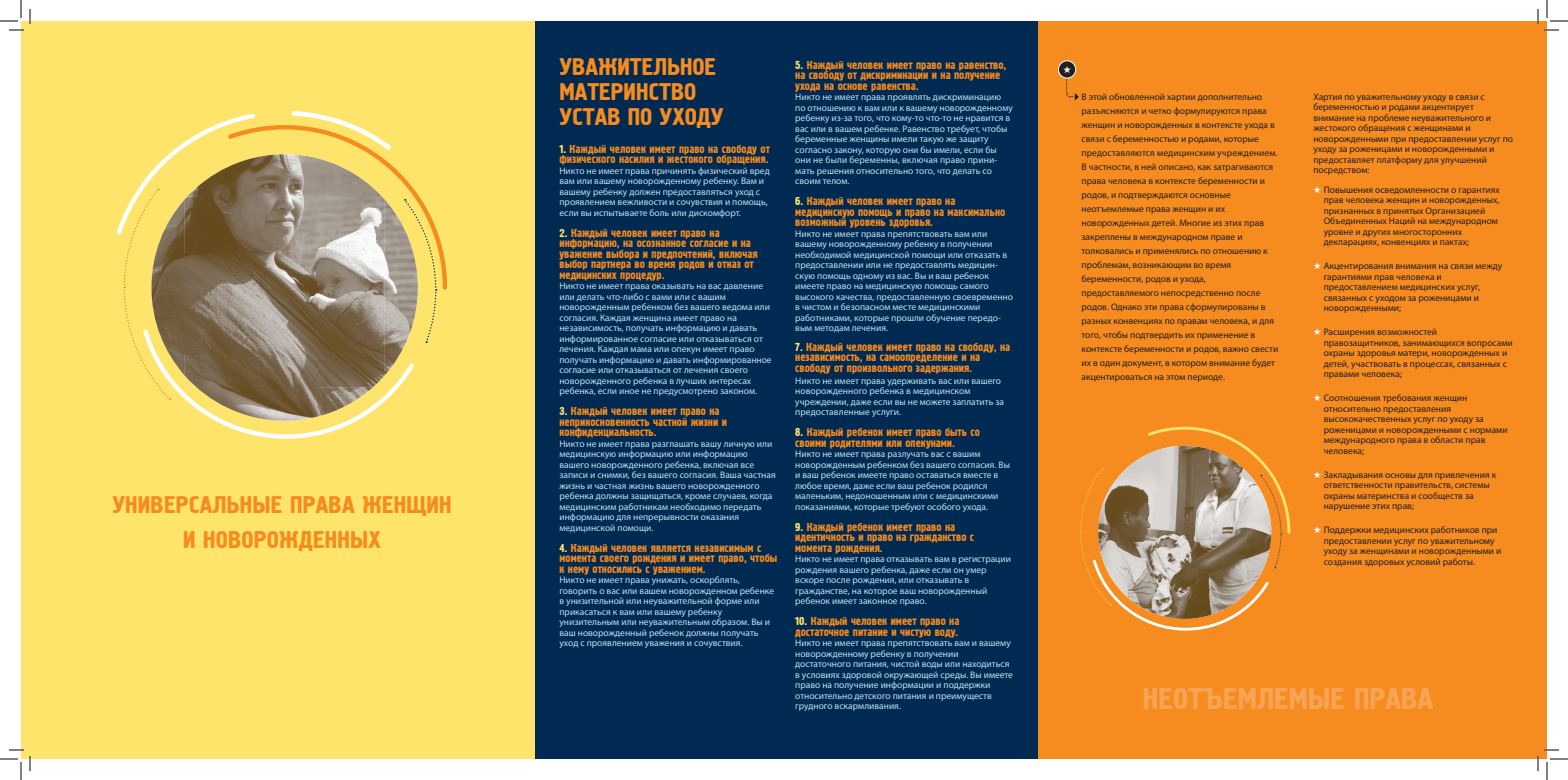
<style>
.page{position:relative;width:1568px;height:780px;background:#fff}
.page>*{position:absolute;margin:0;border:0;box-sizing:border-box;transform-origin:0 0}
.t1{font:30px "Hermes";color:#f9a454}
.t2{font:24px/25px "Hermes";letter-spacing:.01em;color:#f68b1f}
.t3{font:11.5px/10.5px "Hermes";color:#f68b1f}
.t4{font:9.5px/10.5px "Myriad Pro";color:#bce3f6}
.t5{font:9.5px/10.5px "Myriad Pro";color:#231f20}
.s1{color:#ffe46c}
.s2{color:#fff}
</style>
<div class="page">
<div style="left:534px;top:21px;width:504px;height:738px;background:#002a51"></div>
<div style="left:1038px;top:21px;width:509px;height:738px;background:#f68b1f"></div>
<svg style="left:1080px;top:426px;width:211px;height:205px"></svg>
<svg style="left:1058px;top:61px;width:17px;height:17px"></svg>
<div style="left:1058px;top:61px;width:18px;height:17px;border:1px solid #fff;border-radius:50%"></div>
<div style="left:21px;top:21px;width:513px;height:738px;background:#ffe46c"></div>
<svg style="left:117px;top:111px;width:330px;height:328px"></svg>
<svg style="left:1544px;top:29px;width:15px;height:2px"></svg>
<svg style="left:1544px;top:749px;width:15px;height:2px"></svg>
<svg style="left:1537px;top:9px;width:1px;height:15px"></svg>
<svg style="left:1537px;top:756px;width:1px;height:15px"></svg>
<svg style="left:0;top:0;width:31px;height:31px"></svg>
<svg style="left:0;top:749px;width:31px;height:31px"></svg>
<svg style="left:1546px;top:0;width:22px;height:22px"></svg>
<svg style="left:1546px;top:758px;width:22px;height:22px"></svg>
<svg style="left:1063px;top:65px;width:16px;height:36px"></svg>
<h2 class="t2" style="left:112px;top:489px;width:341px;line-height:35px;text-align:center">УНИВЕРСАЛЬНЫЕ ПРАВА ЖЕНЩИН<br>И НОВОРОЖДЕННЫХ</h2>
<h2 class="t2" style="left:559px;top:56px;width:158px">УВАЖИТЕЛЬНОЕ</h2>
<h2 class="t2" style="left:559px;top:81px;width:165px">МАТЕРИНСТВО<br>УСТАВ ПО УХОДУ</h2>
<p class="t3" style="left:559px;top:144px;width:212px"><span class="s1">1.</span> Êаждый человек имеет право на своáоду от ôизического насилия и жестокого оáращения.</p>
<p class="t4" style="left:559px;top:166px;width:212px">Никто не имеет права причинять физический вред вам или вашему новорожденному ребенку. Вам и вашему ребенку должен предоставляться уход с проявлением вежливости и сочувствия и помощь, если вы испытываете боль или дискомфорт.</p>
<p class="t3" style="left:559px;top:228px;width:200px"><span class="s1">2.</span> Êаждый человек имеет право на инôормаöию, на осознанное согласие и на уважение выáора и предпочтений, включая выáор партнера во время родов и отказ от медиöинских проöедур.</p>
<p class="t4" style="left:559px;top:282px;width:214px">Никто не имеет права оказывать на вас давление или делать что-либо с вами или с вашим новорожденным ребенком без вашего ведома или согласия. Каждая женщина имеет право на независимость, получать информацию и давать информированное согласие или отказываться от лечения. Каждая мама или опекун имеет право получать информацию и давать информированное согласие или отказываться от лечения своего новорожденного ребенка в лучших интересах ребенка, если иное не предусмотрено законом.</p>
<p class="t3" style="left:559px;top:407px;width:169px"><span class="s1">3.</span> Êаждый человек имеет право на неприкосновенность частной жизни и конôиденöиальность.</p>
<p class="t4" style="left:559px;top:439px;width:218px">Никто не имеет права разглашать вашу личную или медицинскую информацию или информацию вашего новорожденного ребенка, включая все записи и снимки, без вашего согласия. Ваша частная жизнь и частная жизнь вашего новорожденного ребенка должны защищаться, кроме случаев, когда медицинским работникам необходимо передать информацию для непрерывности оказания медицинской помощи.</p>
<p class="t3" style="left:559px;top:543px;width:219px"><span class="s1">4.</span> Êаждый человек является независимым с момента своего рождения и имеет право, чтоáы к нему относились с уважением.</p>
<p class="t4" style="left:559px;top:576px;width:216px">Никто не имеет права унижать, оскорблять, говорить о вас или вашем новорожденном ребенке в унизительной или неуважительной форме или прикасаться к вам или вашему ребенку унизительным или неуважительным образом. Вы и ваш новорожденный ребенок должны получать уход с проявлением уважения и сочувствия.</p>
<p class="t3" style="left:795px;top:60px;width:213px"><span class="s1">5.</span> Êаждый человек имеет право на равенство, на своáоду от дискриминаöии и на получение ухода на основе равенства.</p>
<p class="t4" style="left:795px;top:93px;width:219px">Никто не имеет права проявлять дискриминацию по отношению к вам или к вашему новорожденному ребенку из-за того, что кому-то что-то не нравится в вас или в вашем ребенке. Равенство требует, чтобы беременные женщины имели такую же защиту согласно закону, которую они бы имели, если бы они не были беременны, включая право прини&shy;мать решения относительно того, что делать со своим телом.</p>
<p class="t3" style="left:795px;top:197px;width:211px"><span class="s1">6.</span> Êаждый человек имеет право на медиöинскую помощь и право на максимально возможный уровень здоровья.</p>
<p class="t4" style="left:795px;top:229px;width:219px">Никто не имеет права препятствовать вам или вашему новорожденному ребенку в получении необходимой медицинской помощи или отказать в предоставлении или не предоставлять медицин&shy;скую помощь одному из вас. Вы и ваш ребенок имеете право на медицинскую помощь самого высокого качества, предоставленную своевременно в чистом и безопасном месте медицинскими работниками, которые прошли обучение передо&shy;вым методам лечения.</p>
<p class="t3" style="left:795px;top:342px;width:216px"><span class="s1">7.</span> Êаждый человек имеет право на своáоду, на независимость, на самоопределение и на своáоду от произвольного задержания.</p>
<p class="t4" style="left:795px;top:376px;width:210px">Никто не имеет права удерживать вас или вашего новорожденного ребенка в медицинском учреждении, даже если вы не можете заплатить за предоставленные услуги.</p>
<p class="t3" style="left:795px;top:428px;width:186px"><span class="s1">8.</span> Êаждый реáенок имеет право áыть со своими родителями или опекунами.</p>
<p class="t4" style="left:795px;top:450px;width:216px">Никто не имеет права разлучать вас с вашим новорожденным ребенком без вашего согласия. Вы и ваш ребенок имеете право оставаться вместе в любое время, даже если ваш ребенок родился маленьким, недоношенным или с медицинскими показаниями, которые требуют особого ухода.</p>
<p class="t3" style="left:795px;top:522px;width:180px"><span class="s1">9.</span> Êаждый реáенок имеет право на идентичность и право на гражданство с момента рождения.</p>
<p class="t4" style="left:795px;top:555px;width:217px">Никто не имеет права отказывать вам в регистрации рождения вашего ребенка, даже если он умер вскоре после рождения, или отказывать в гражданстве, на которое ваш новорожденный ребенок имеет законное право.</p>
<p class="t3" style="left:795px;top:617px;width:166px"><span class="s1">10.</span> Êаждый человек имеет право на достаточное питание и чистую воду.</p>
<p class="t4" style="left:795px;top:639px;width:219px">Никто не имеет права препятствовать вам и вашему новорожденному ребенку в получении достаточного питания, чистой воды или находиться в условиях здоровой окружающей среды. Вы имеете право на получение информации и поддержки относительно детского питания и преимуществ грудного вскармливания.</p>
<p class="t5" style="left:1081px;top:91px;width:198px;line-height:14px">В этой обновленной хартии дополнительно разъясняются и четко формулируются права женщин и новорожденных в контексте ухода в связи с беременностью и родами, которые предоставляются медицинским учреждением.<br>В частности, в ней описано, как затрагиваются права человека в контексте беременности и родов, и подтверждаются основные неотъемлемые права женщин и их новорожденных детей. Многие из этих прав закреплены в международном праве и толковались и применялись по отношению к проблемам, возникающим во время беременности, родов и ухода, предоставляемого непосредственно после родов. Однако эти права сформулированы в разных конвенциях по правам человека, и для того, чтобы подтвердить их применение в контексте беременности и родов, важно свести их в один документ, в котором внимание будет акцентироваться на этом периоде.</p>
<p class="t5" style="left:1313px;top:92px;width:201px">Хартия по уважительному уходу в связи с беременностью и родами акцентирует внимание на проблеме неуважительного и жестокого обращения с женщинами и новорожденными при предоставлении услуг по уходу за роженицами и новорожденными и предоставляет платформу для улучшений посредством:</p>
<p class="t5" style="left:1323px;top:185px;width:178px;text-indent:-10px"><span class="s2">★</span> Повышения осведомленности о гарантиях прав человека женщин и новорожденных, признанных в принятых Организацией Объединенных Наций на международном уровне и других многосторонних декларациях, конвенциях и пактах;</p>
<p class="t5" style="left:1323px;top:262px;width:180px;text-indent:-10px"><span class="s2">★</span> Акцентирования внимания на связи между гарантиями прав человека и предоставлением медицинских услуг, связанных с уходом за роженицами и новорожденными;</p>
<p class="t5" style="left:1323px;top:328px;width:190px;text-indent:-10px"><span class="s2">★</span> Расширения возможностей правозащитников, занимающихся вопросами охраны здоровья матери, новорожденных и детей, участвовать в процессах, связанных с правами человека;</p>
<p class="t5" style="left:1323px;top:394px;width:185px;text-indent:-10px"><span class="s2">★</span> Соотношения требования женщин относительно предоставления высококачественных услуг по уходу за роженицами и новорожденными с нормами международного права в области прав человека;</p>
<p class="t5" style="left:1323px;top:470px;width:174px;text-indent:-10px"><span class="s2">★</span> Закладывания основы для привлечения к ответственности правительств, системы охраны материнства и сообществ за нарушение этих прав;</p>
<p class="t5" style="left:1323px;top:526px;width:179px;text-indent:-10px"><span class="s2">★</span> Поддержки медицинских работников при предоставлении услуг по уважительному уходу за женщинами и новорожденными и создания здоровых условий работы.</p>
<h1 class="t1" style="left:1143px;top:688px;width:292px">НЕОТÚЕМЛЕМЫЕ ПРАВА</h1>
</div>
